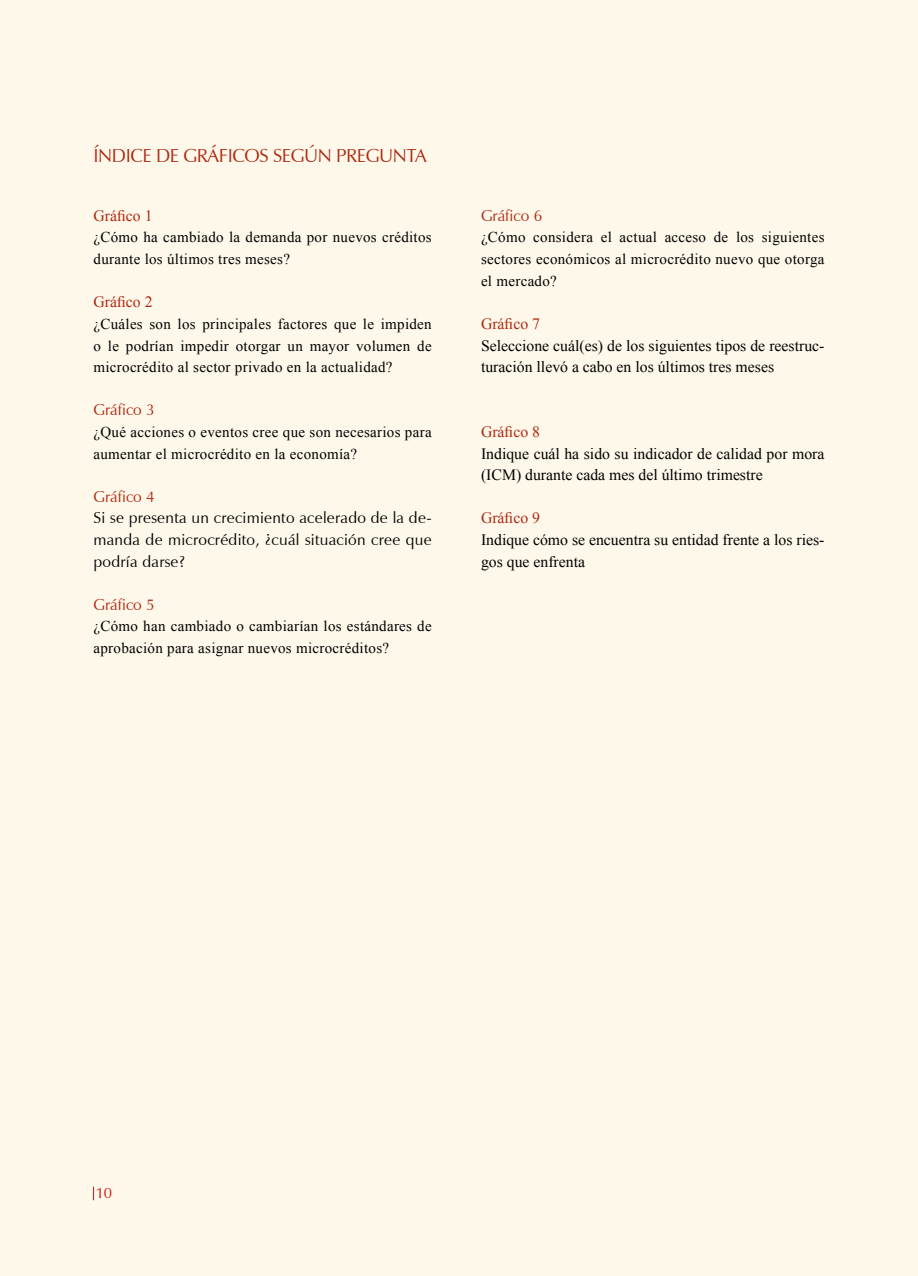
<style>
.page{position:relative;width:918px;height:1276px;background:#fff}
.page>*{position:absolute;margin:0;border:0;box-sizing:border-box;transform-origin:0 0}
.t1{font:18.75px "Zapf Humanist 601 BT";letter-spacing:-.02em;color:#b02912}
.t2{font:15.75px/21.6px "Times New Roman";color:#000}
.t3{font:15.75px/21.6px "Zapf Humanist 601 BT";letter-spacing:.015em;color:#000;text-align:justify}
.t4{font:15.75px "Times New Roman";color:#b02912}
.t5{font:15.75px "Zapf Humanist 601 BT";color:#b02912}
.t6{font:15px/21.6px "Times New Roman";letter-spacing:.02em;color:#000}
.t7{font:15px "Zapf Humanist 601 BT";color:#cd171a}
</style>
<div class="page">
<div style="left:0;top:0;width:917px;height:1276px;background:#fef8ea"></div>
<svg style="left:93px;top:1186px;width:1px;height:14px"></svg>
<p class="t1" style="left:94px;top:144px;width:335px">ÍNDICE DE GRÁFICOS SEGÚN PREGUNTA</p>
<p class="t4" style="left:94px;top:205px;width:61px">Gráfico 1</p>
<p class="t6" style="left:94px;top:226px;width:340px">¿Cómo ha cambiado la demanda por nuevos créditos durante los últimos tres meses?</p>
<p class="t4" style="left:94px;top:291px;width:61px">Gráfico 2</p>
<p class="t6" style="left:94px;top:313px;width:340px;text-align:justify">¿Cuáles son los principales factores que le impiden o le podrían impedir otorgar un mayor volumen de microcrédito al sector privado en la actualidad?</p>
<p class="t5" style="left:94px;top:400px;width:63px">Gráfico 3</p>
<p class="t6" style="left:94px;top:421px;width:340px">¿Qué acciones o eventos cree que son necesarios para aumentar el microcrédito en la economía?</p>
<p class="t5" style="left:94px;top:486px;width:63px">Gráfico 4</p>
<p class="t3" style="left:94px;top:507px;width:340px">Si se presenta un crecimiento acelerado de la de&shy;manda de microcrédito, ¿cuál situación cree que podría darse?</p>
<p class="t5" style="left:94px;top:594px;width:63px">Gráfico 5</p>
<p class="t6" style="left:94px;top:615px;width:340px">¿Cómo han cambiado o cambiarían los estándares de aprobación para asignar nuevos microcréditos?</p>
<p class="t5" style="left:481px;top:206px;width:63px">Gráfico 6</p>
<p class="t6" style="left:481px;top:226px;width:345px;text-align:justify">¿Cómo considera el actual acceso de los siguientes sectores económicos al microcrédito nuevo que otorga el mercado?</p>
<p class="t4" style="left:481px;top:313px;width:61px">Gráfico 7</p>
<p class="t2" style="left:481px;top:334px;width:345px">Seleccione cuál(es) de los siguientes tipos de reestruc&shy;turación llevó a cabo en los últimos tres meses</p>
<p class="t4" style="left:481px;top:421px;width:61px">Gráfico 8</p>
<p class="t2" style="left:481px;top:442px;width:345px">Indique cuál ha sido su indicador de calidad por mora (ICM) durante cada mes del último trimestre</p>
<p class="t4" style="left:481px;top:507px;width:61px">Gráfico 9</p>
<p class="t2" style="left:481px;top:528px;width:345px">Indique cómo se encuentra su entidad frente a los ries&shy;gos que enfrenta</p>
<p class="t7" style="left:96px;top:1184px;width:18px">10</p>
</div>
